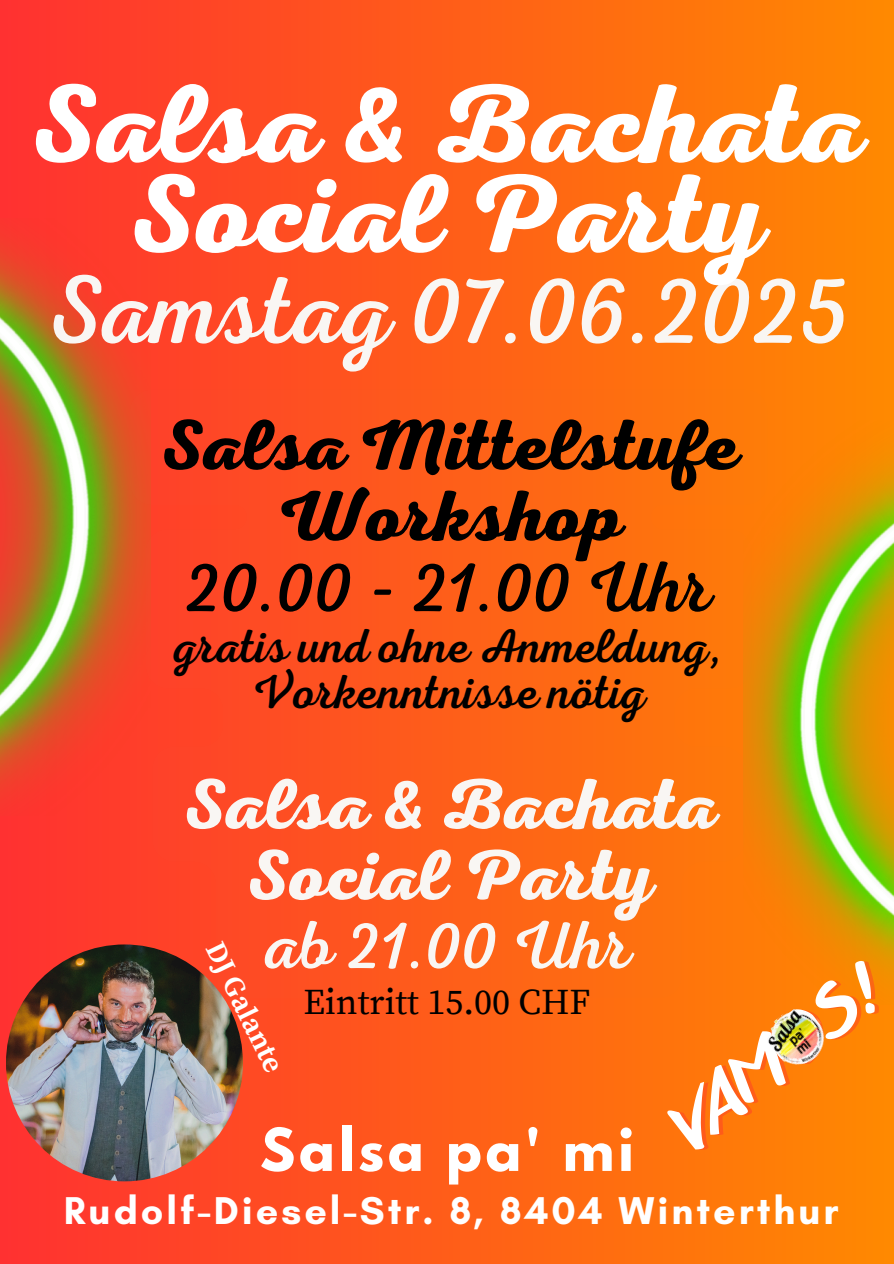
<style>
.page{position:relative;width:894px;height:1264px;background:#fff}
.page>*{position:absolute;margin:0;border:0;box-sizing:border-box;transform-origin:0 0}
.t1{font:112.5px/90px "RTL Adam Script Bold";color:#fff;text-align:center}
.t2{font:97.5px "RTL Adam Script Regular";color:#f9f6f3}
.t3{font:72px/70.9px "RTL Adam Script Bold";color:#000;text-align:center}
.t4{font:72px/70.9px "RTL Adam Script Bold";color:#f9f6f3;text-align:center}
.t5{font:68.4px "RTL Adam Script Regular";color:#f9f6f3}
.t6{font:67.8px "Anothershabby";color:#fff}
.t7{font:700 52.35px "League Spartan";letter-spacing:.075em;color:#fff}
.t8{font:48px/46.2px "RTL Adam Script Regular";color:#000;text-align:center}
.t9{font:700 39.45px "Glacial Indifference";letter-spacing:.075em;color:#fff}
.t10{font:36px "Source Serif Pro";color:#000}
.t11{font:700 28.95px "Source Serif Pro";color:#fff}
.s1{font-family:"RTL Adam Script Regular"}
</style>
<div class="page">
<div style="left:0;top:0;width:893px;height:1263px;background:linear-gradient(to right,#ff3131,#ff8900)"></div>
<img style="left:0;top:218px;width:150px;height:597px">
<img style="left:743px;top:421px;width:150px;height:583px">
<svg style="left:130px;top:389px;width:637px;height:609px;background:#fd5e19"></svg>
<img style="left:6px;top:944px;width:237px;height:237px;border-radius:50%">
<img style="left:759px;top:998px;width:76px;height:76px">
<h6 class="t1" style="left:27px;top:83px;width:837px">Salsa &amp; Bachata<br>Social Party</h6>
<h3 class="t2" style="left:45px;top:254px;width:804px">Samstag 07.06.2025</h3>
<h4 class="t3" style="left:159px;top:412px;width:581px">Salsa Mittelstufe<br>Workshop<br><span class="s1">20.00 - 21.00 Uhr</span></h4>
<h4 class="t8" style="left:175px;top:624px;width:549px">gratis und ohne Anmeldung,<br>Vorkenntnisse nötig</h4>
<p class="t4" style="left:181px;top:771px;width:536px">Salsa &amp; Bachata<br>Social Party</p>
<p class="t5" style="left:266px;top:906px;width:367px">ab 21.00 Uhr</p>
<p class="t10" style="left:303px;top:981px;width:288px">Eintritt 15.00 CHF</p>
<p class="t11" style="left:229px;top:936px;width:142px;rotate:64deg">DJ Galante</p>
<p class="t6" style="left:657px;top:1102px;width:248px;rotate:-39deg">VAMOS!</p>
<h2 class="t7" style="left:260px;top:1123px;width:375px">Salsa pa' mi</h2>
<p class="t9" style="left:64px;top:1186px;width:776px">Rudolf-Diesel-Str. 8, 8404 Winterthur</p>
</div>
